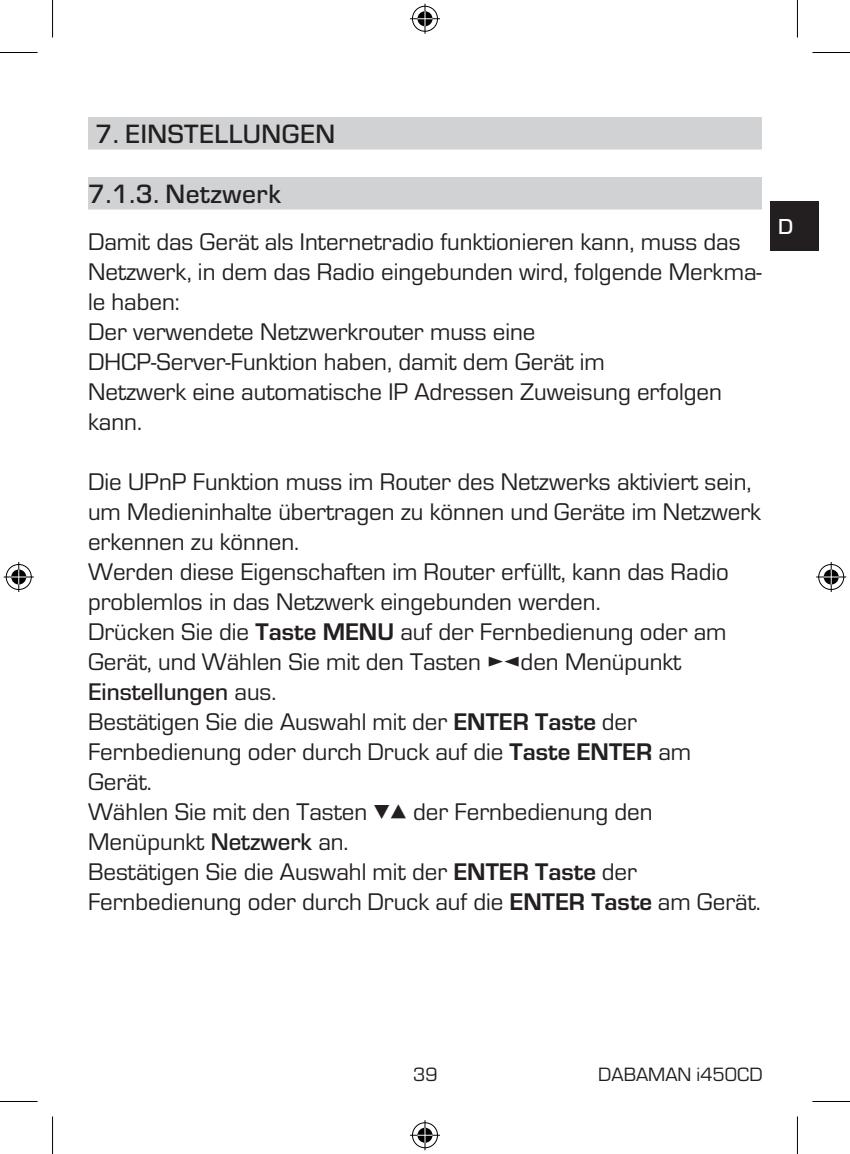
<style>
.page{position:relative;width:850px;height:1154px;background:#fff}
.page>*{position:absolute;margin:0;border:0;box-sizing:border-box;transform-origin:0 0}
.t1{font:500 27.5px "Eurostile OT";letter-spacing:.02em;color:#231f20}
.t2{font:25px/30px "Eurostile OT";color:#231f20}
.t3{font:500 22.5px "Eurostile OT";color:#fff}
.t4{font:20px "Eurostile OT";color:#231f20}
.s1{font-weight:700}
.s2{font-weight:500}
</style>
<div class="page">
<div style="left:769px;top:201px;width:49px;height:50px;background:#231f20"></div>
<div style="left:88px;top:177px;width:673px;height:32px;background:#d1d2d4"></div>
<div style="left:88px;top:117px;width:673px;height:32px;background:#d1d2d4"></div>
<hr style="left:0;top:52px;width:38px;height:1px;background:#000">
<hr style="left:812px;top:52px;width:37px;height:1px;background:#000">
<hr style="left:0;top:1101px;width:38px;height:1px;background:#000">
<hr style="left:812px;top:1101px;width:37px;height:1px;background:#000">
<hr style="left:52px;top:0;width:1px;height:38px;background:#000">
<hr style="left:52px;top:1116px;width:1px;height:38px;background:#000">
<hr style="left:796px;top:0;width:1px;height:38px;background:#000">
<hr style="left:796px;top:1116px;width:1px;height:38px;background:#000">
<div style="left:410px;top:5px;width:29px;height:28px;border:3px solid #fff;border-radius:50%"></div>
<hr style="left:410px;top:17px;width:30px;height:3px;background:#fff">
<hr style="left:423px;top:4px;width:3px;height:30px;background:#fff">
<div style="left:415px;top:10px;width:19px;height:18px;border:3px solid #fff;border-radius:50%"></div>
<div style="left:412px;top:6px;width:25px;height:26px;border:1px solid #000;border-radius:50%"></div>
<hr style="left:410px;top:18px;width:30px;height:1px;background:#000">
<hr style="left:424px;top:4px;width:1px;height:30px;background:#000">
<svg style="left:417px;top:11px;width:15px;height:15px"></svg>
<div style="left:410px;top:1121px;width:29px;height:28px;border:3px solid #fff;border-radius:50%"></div>
<hr style="left:410px;top:1134px;width:30px;height:3px;background:#fff">
<hr style="left:423px;top:1120px;width:3px;height:30px;background:#fff">
<div style="left:415px;top:1126px;width:19px;height:18px;border:3px solid #fff;border-radius:50%"></div>
<div style="left:412px;top:1122px;width:25px;height:26px;border:1px solid #000;border-radius:50%"></div>
<hr style="left:410px;top:1135px;width:30px;height:1px;background:#000">
<hr style="left:424px;top:1120px;width:1px;height:30px;background:#000">
<svg style="left:417px;top:1128px;width:15px;height:15px"></svg>
<div style="left:5px;top:563px;width:28px;height:28px;border:3px solid #fff;border-radius:50%"></div>
<hr style="left:4px;top:575px;width:30px;height:3px;background:#fff">
<hr style="left:17px;top:562px;width:3px;height:30px;background:#fff">
<div style="left:10px;top:568px;width:18px;height:18px;border:3px solid #fff;border-radius:50%"></div>
<div style="left:6px;top:564px;width:26px;height:26px;border:1px solid #000;border-radius:50%"></div>
<hr style="left:4px;top:576px;width:30px;height:1px;background:#000">
<hr style="left:18px;top:562px;width:1px;height:30px;background:#000">
<svg style="left:11px;top:569px;width:15px;height:15px"></svg>
<div style="left:816px;top:563px;width:28px;height:28px;border:3px solid #fff;border-radius:50%"></div>
<hr style="left:815px;top:575px;width:30px;height:3px;background:#fff">
<hr style="left:829px;top:562px;width:3px;height:30px;background:#fff">
<div style="left:821px;top:568px;width:18px;height:18px;border:3px solid #fff;border-radius:50%"></div>
<div style="left:818px;top:564px;width:25px;height:26px;border:1px solid #000;border-radius:50%"></div>
<hr style="left:815px;top:576px;width:30px;height:1px;background:#000">
<hr style="left:830px;top:562px;width:1px;height:30px;background:#000">
<svg style="left:823px;top:569px;width:15px;height:15px"></svg>
<p class="t1" style="left:95px;top:118px;width:241px">7. EINSTELLUNGEN</p>
<p class="t1" style="left:88px;top:178px;width:194px">7.1.3. Netzwerk</p>
<p class="t2" style="left:88px;top:227px;width:675px">Damit das Gerät als Internetradio funktionieren kann, muss das Netzwerk, in dem das Radio eingebunden wird, folgende Merkma&shy;le haben:<br>Der verwendete Netzwerkrouter muss eine DHCP-Server-Funktion haben, damit dem Gerät im<br>Netzwerk eine automatische IP Adressen Zuweisung erfolgen kann.</p>
<p class="t2" style="left:88px;top:467px;width:674px">Die UPnP Funktion muss im Router des Netzwerks aktiviert sein, um Medieninhalte übertragen zu können und Geräte im Netzwerk erkennen zu können.<br>Werden diese Eigenschaften im Router erfüllt, kann das Radio problemlos in das Netzwerk eingebunden werden.<br>Drücken Sie die <span class="s1">Taste MENU</span> auf der Fernbedienung oder am Gerät, und Wählen Sie mit den Tasten <span class="s1">►◄</span>den Menüpunkt <span class="s2">Einstellungen</span> aus.<br>Bestätigen Sie die Auswahl mit der <span class="s1">ENTER Taste</span> der Fernbedienung oder durch Druck auf die <span class="s1">Taste ENTER</span> am Gerät.<br>Wählen Sie mit den Tasten ▼▲ der Fernbedienung den Menüpunkt <span class="s2">Netzwerk</span> an.<br>Bestätigen Sie die Auswahl mit der <span class="s1">ENTER Taste</span> der Fernbedienung oder durch Druck auf die <span class="s1">ENTER Taste</span> am Gerät.</p>
<p class="t3" style="left:777px;top:214px;width:17px">D</p>
<p class="t4" style="left:413px;top:1063px;width:26px">39</p>
<p class="t4" style="left:598px;top:1063px;width:166px">DABAMAN i450CD</p>
</div>
